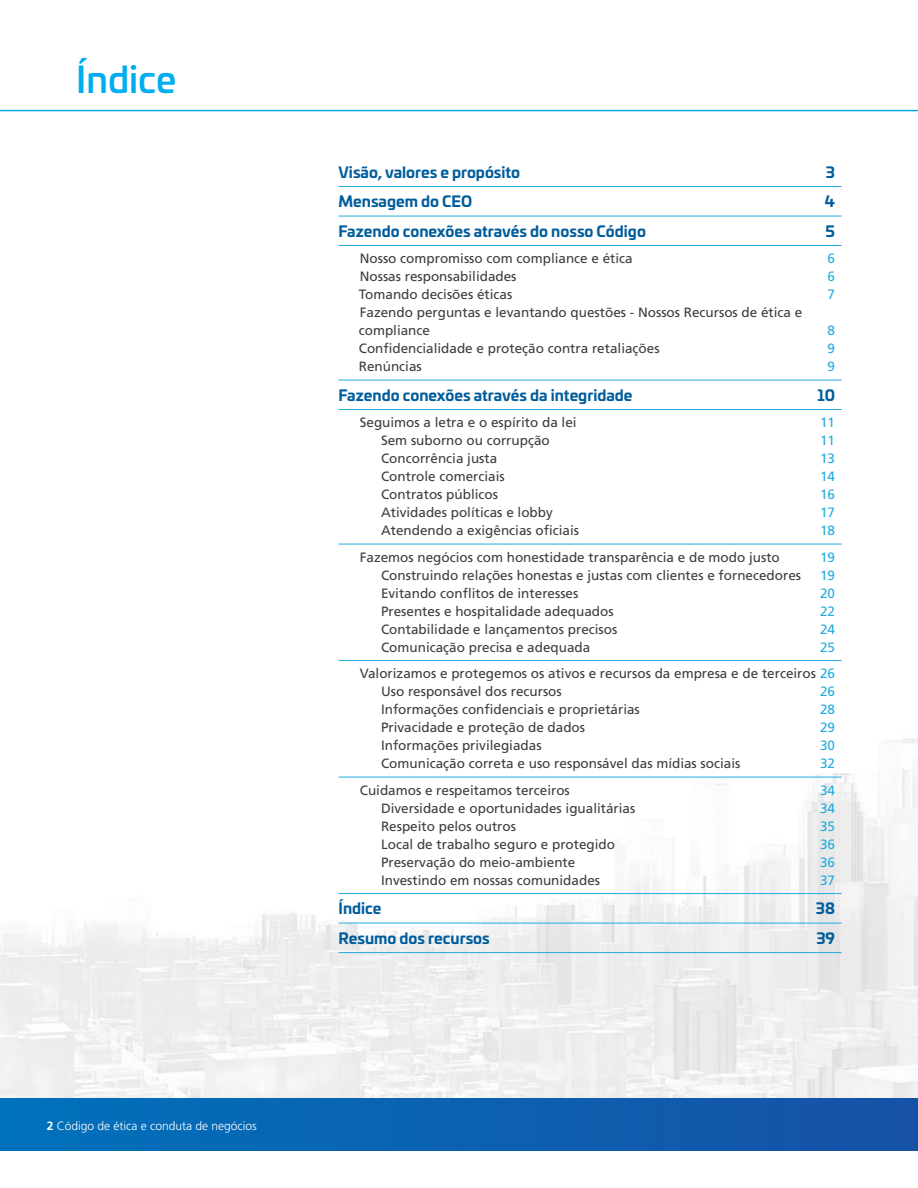
<style>
.page{position:relative;width:918px;height:1188px;background:#fff}
.page>*{position:absolute;margin:0;border:0;box-sizing:border-box;transform-origin:0 0}
.Main_Heading{font:500 36px "Univia Pro";color:#00aeef}
.Contents_level_1{font:700 15px "Univia Pro";color:#005d9c}
.Contents_level_2{font:13.5px/18px "Frutiger LT Pro";color:#3e3e3f}
.Contents_level_2-2{font:13.5px "Frutiger LT Pro";color:#24aae1}
.t1{font:300 12px "Frutiger LT Pro";color:#fff}
.s1{font-weight:700}
.s2{color:#24aae1}
</style>
<div class="page">
<img style="left:0;top:660px;width:918px;height:439px">
<div style="left:0;top:1099px;width:918px;height:51px;background:linear-gradient(to right,#0071bb,#1751a6)"></div>
<hr style="left:0;top:110px;width:918px;height:1px;background:#08a7e0">
<hr style="left:339px;top:186px;width:503px;height:1px;background:#24aae1">
<hr style="left:339px;top:216px;width:503px;height:1px;background:#24aae1">
<hr style="left:339px;top:245px;width:503px;height:1px;background:#24aae1">
<hr style="left:339px;top:380px;width:503px;height:1px;background:#24aae1">
<hr style="left:339px;top:409px;width:503px;height:1px;background:#24aae1">
<hr style="left:339px;top:544px;width:503px;height:1px;background:#24aae1">
<hr style="left:339px;top:660px;width:503px;height:1px;background:#24aae1">
<hr style="left:339px;top:777px;width:503px;height:1px;background:#24aae1">
<hr style="left:339px;top:893px;width:503px;height:1px;background:#24aae1">
<hr style="left:339px;top:923px;width:503px;height:1px;background:#24aae1">
<hr style="left:339px;top:952px;width:503px;height:1px;background:#24aae1">
<p class="Main_Heading" style="left:76px;top:51px;width:102px">Índice</p>
<p class="t1" style="left:47px;top:1118px;width:212px"><span class="s1">2</span> Código de ética e conduta de negócios</p>
<p class="Contents_level_1" style="left:339px;top:160px;width:183px">Visão, valores e propósito</p>
<p class="Contents_level_1" style="left:826px;top:160px;width:11px">3</p>
<p class="Contents_level_1" style="left:339px;top:190px;width:135px">Mensagem do CEO</p>
<p class="Contents_level_1" style="left:825px;top:190px;width:12px">4</p>
<p class="Contents_level_1" style="left:339px;top:219px;width:309px">Fazendo conexões através do nosso Código</p>
<p class="Contents_level_1" style="left:826px;top:219px;width:11px">5</p>
<p class="Contents_level_2" style="left:360px;top:250px;width:275px">Nosso compromisso com compliance e ética</p>
<p class="Contents_level_2-2" style="left:828px;top:251px;width:9px">6</p>
<p class="Contents_level_2" style="left:360px;top:268px;width:158px">Nossas responsabilidades</p>
<p class="Contents_level_2-2" style="left:828px;top:269px;width:9px">6</p>
<p class="Contents_level_2" style="left:359px;top:286px;width:155px">Tomando decisões éticas</p>
<p class="Contents_level_2-2" style="left:828px;top:287px;width:9px">7</p>
<p class="Contents_level_2" style="left:359px;top:304px;width:445px">Fazendo perguntas e levantando questões - Nossos Recursos de ética e compliance</p>
<p class="Contents_level_2-2" style="left:828px;top:323px;width:9px">8</p>
<p class="Contents_level_2" style="left:359px;top:340px;width:302px">Confidencialidade e proteção contra retaliações</p>
<p class="Contents_level_2-2" style="left:828px;top:341px;width:9px">9</p>
<p class="Contents_level_2" style="left:359px;top:358px;width:65px">Renúncias</p>
<p class="Contents_level_2-2" style="left:828px;top:359px;width:9px">9</p>
<p class="Contents_level_1" style="left:339px;top:383px;width:296px">Fazendo conexões através da integridade</p>
<p class="Contents_level_1" style="left:817px;top:383px;width:19px">10</p>
<p class="Contents_level_2" style="left:360px;top:414px;width:218px">Seguimos a letra e o espírito da lei</p>
<p class="Contents_level_2-2" style="left:820px;top:415px;width:17px">11</p>
<p class="Contents_level_2" style="left:381px;top:432px;width:170px">Sem suborno ou corrupção</p>
<p class="Contents_level_2-2" style="left:820px;top:433px;width:17px">11</p>
<p class="Contents_level_2" style="left:381px;top:450px;width:118px">Concorrência justa</p>
<p class="Contents_level_2-2" style="left:820px;top:451px;width:17px">13</p>
<p class="Contents_level_2" style="left:381px;top:468px;width:125px">Controle comerciais</p>
<p class="Contents_level_2-2" style="left:820px;top:469px;width:17px">14</p>
<p class="Contents_level_2" style="left:381px;top:486px;width:119px">Contratos públicos</p>
<p class="Contents_level_2-2" style="left:820px;top:487px;width:17px">16</p>
<p class="Contents_level_2" style="left:381px;top:504px;width:173px">Atividades políticas e lobby</p>
<p class="Contents_level_2-2" style="left:820px;top:505px;width:17px">17</p>
<p class="Contents_level_2" style="left:381px;top:522px;width:200px">Atendendo a exigências oficiais</p>
<p class="Contents_level_2-2" style="left:820px;top:523px;width:17px">18</p>
<p class="Contents_level_2" style="left:360px;top:548px;width:422px">Fazemos negócios com honestidade transparência e de modo justo</p>
<p class="Contents_level_2-2" style="left:820px;top:549px;width:17px">19</p>
<p class="Contents_level_2" style="left:381px;top:566px;width:422px">Construindo relações honestas e justas com clientes e fornecedores</p>
<p class="Contents_level_2-2" style="left:820px;top:567px;width:17px">19</p>
<p class="Contents_level_2" style="left:381px;top:584px;width:199px">Evitando conflitos de interesses</p>
<p class="Contents_level_2-2" style="left:820px;top:585px;width:17px">20</p>
<p class="Contents_level_2" style="left:381px;top:602px;width:234px">Presentes e hospitalidade adequados</p>
<p class="Contents_level_2-2" style="left:820px;top:603px;width:17px">22</p>
<p class="Contents_level_2" style="left:381px;top:620px;width:238px">Contabilidade e lançamentos precisos</p>
<p class="Contents_level_2-2" style="left:820px;top:621px;width:17px">24</p>
<p class="Contents_level_2" style="left:381px;top:638px;width:211px">Comunicação precisa e adequada</p>
<p class="Contents_level_2-2" style="left:820px;top:639px;width:17px">25</p>
<p class="Contents_level_2" style="left:381px;top:665px;width:455px;text-indent:-21px">Valorizamos e protegemos os ativos e recursos da empresa e de terceiros <span class="s2">26<br></span>Uso responsável dos recursos</p>
<p class="Contents_level_2-2" style="left:820px;top:684px;width:17px">26</p>
<p class="Contents_level_2" style="left:381px;top:701px;width:260px">Informações confidenciais e proprietárias</p>
<p class="Contents_level_2-2" style="left:820px;top:702px;width:17px">28</p>
<p class="Contents_level_2" style="left:381px;top:719px;width:206px">Privacidade e proteção de dados</p>
<p class="Contents_level_2-2" style="left:820px;top:720px;width:17px">29</p>
<p class="Contents_level_2" style="left:381px;top:737px;width:162px">Informações privilegiadas</p>
<p class="Contents_level_2-2" style="left:820px;top:738px;width:17px">30</p>
<p class="Contents_level_2" style="left:381px;top:755px;width:361px">Comunicação correta e uso responsável das mídias sociais</p>
<p class="Contents_level_2-2" style="left:820px;top:756px;width:17px">32</p>
<p class="Contents_level_2" style="left:360px;top:781px;width:212px">Cuidamos e respeitamos terceiros</p>
<p class="Contents_level_2-2" style="left:820px;top:782px;width:17px">34</p>
<p class="Contents_level_2" style="left:381px;top:799px;width:256px">Diversidade e oportunidades igualitárias</p>
<p class="Contents_level_2-2" style="left:820px;top:800px;width:17px">34</p>
<p class="Contents_level_2" style="left:381px;top:817px;width:137px">Respeito pelos outros</p>
<p class="Contents_level_2-2" style="left:820px;top:818px;width:17px">35</p>
<p class="Contents_level_2" style="left:381px;top:835px;width:236px">Local de trabalho seguro e protegido</p>
<p class="Contents_level_2-2" style="left:820px;top:836px;width:17px">36</p>
<p class="Contents_level_2" style="left:381px;top:853px;width:196px">Preservação do meio-ambiente</p>
<p class="Contents_level_2-2" style="left:820px;top:854px;width:17px">36</p>
<p class="Contents_level_2" style="left:381px;top:871px;width:221px">Investindo em nossas comunidades</p>
<p class="Contents_level_2-2" style="left:820px;top:872px;width:17px">37</p>
<p class="Contents_level_1" style="left:339px;top:897px;width:44px">Índice</p>
<p class="Contents_level_1" style="left:816px;top:897px;width:21px">38</p>
<p class="Contents_level_1" style="left:339px;top:926px;width:153px">Resumo dos recursos</p>
<p class="Contents_level_1" style="left:816px;top:926px;width:20px">39</p>
</div>
